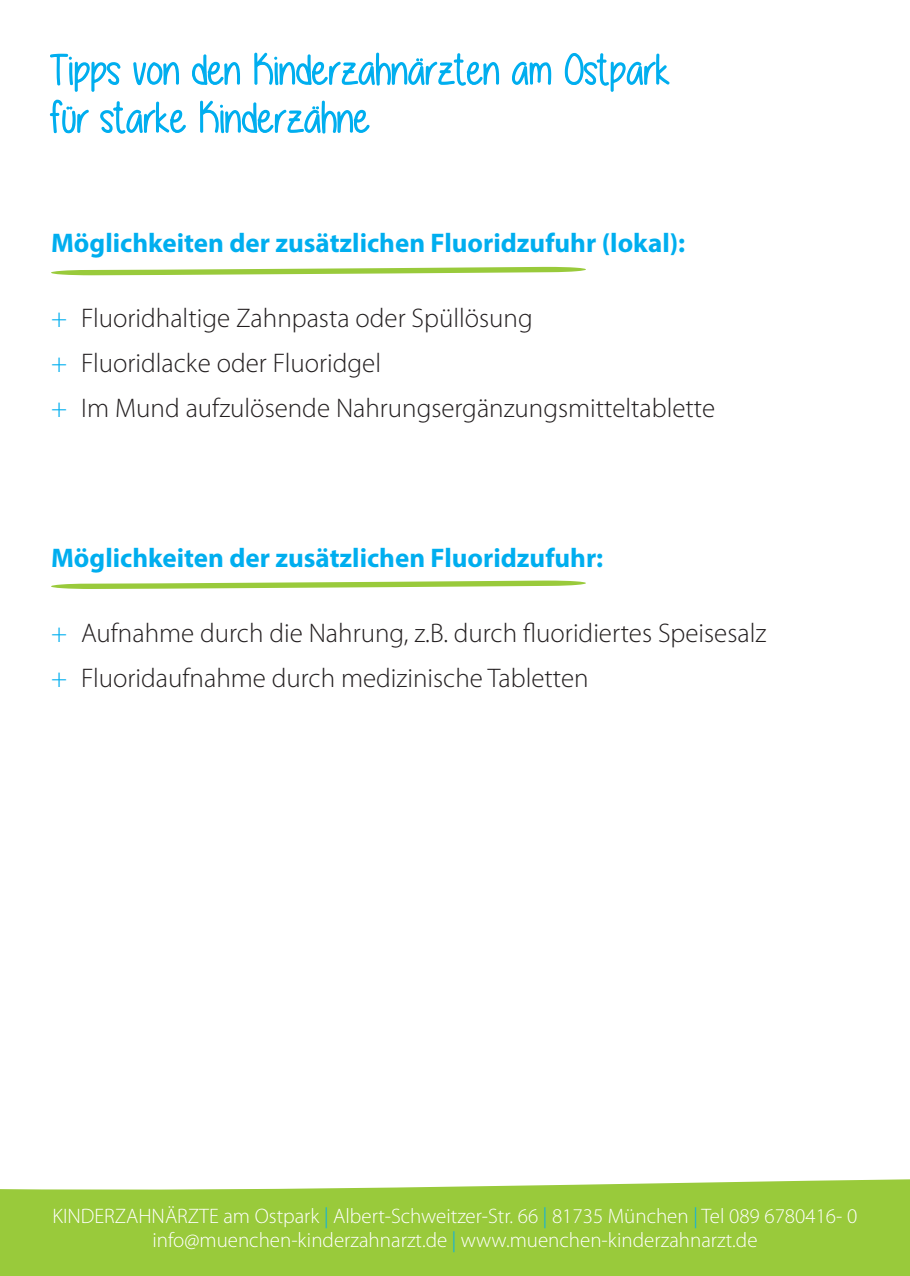
<style>
.page{position:relative;width:910px;height:1276px;background:#fff}
.page>*{position:absolute;margin:0;border:0;box-sizing:border-box;transform-origin:0 0}
.t1{font:300 27px/45px "Myriad Pro";color:#231f20}
.t2{font:700 27px "Myriad Pro";color:#00aeef}
.t3{font:300 21px/24px "Myriad Pro";color:#fff;text-align:center}
.s1{color:#00aeef}
</style>
<div class="page">
<svg style="left:0;top:1179px;width:910px;height:97px;background:#a0cd48"></svg>
<svg style="left:512px;top:61px;width:40px;height:24px"></svg>
<svg style="left:564px;top:53px;width:106px;height:39px"></svg>
<svg style="left:49px;top:52px;width:451px;height:82px"></svg>
<svg style="left:51px;top:267px;width:535px;height:8px"></svg>
<svg style="left:51px;top:580px;width:535px;height:9px"></svg>
<p class="t2" style="left:51px;top:225px;width:636px">Möglichkeiten der zusätzlichen Fluoridzufuhr (lokal):</p>
<p class="t1" style="left:51px;top:296px;width:666px"><span class="s1">+</span> Fluoridhaltige Zahnpasta oder Spüllösung<br><span class="s1">+</span> Fluoridlacke oder Fluoridgel<br><span class="s1">+</span> Im Mund aufzulösende Nahrungsergänzungsmitteltablette</p>
<p class="t2" style="left:51px;top:540px;width:554px">Möglichkeiten der zusätzlichen Fluoridzufuhr:</p>
<p class="t1" style="left:51px;top:611px;width:717px"><span class="s1">+</span> Aufnahme durch die Nahrung, z.B. durch fluoridiertes Speisesalz <span class="s1">+</span> Fluoridaufnahme durch medizinische Tabletten</p>
<p class="t3" style="left:53px;top:1204px;width:806px">KINDERZAHNÄRZTE am Ostpark <span class="s1">|</span> Albert-Schweitzer-Str. 66 <span class="s1">|</span> 81735 München <span class="s1">|</span> Tel 089 6780416- 0 info@muenchen-kinderzahnarzt.de <span class="s1">|</span> www.muenchen-kinderzahnarzt.de</p>
</div>
